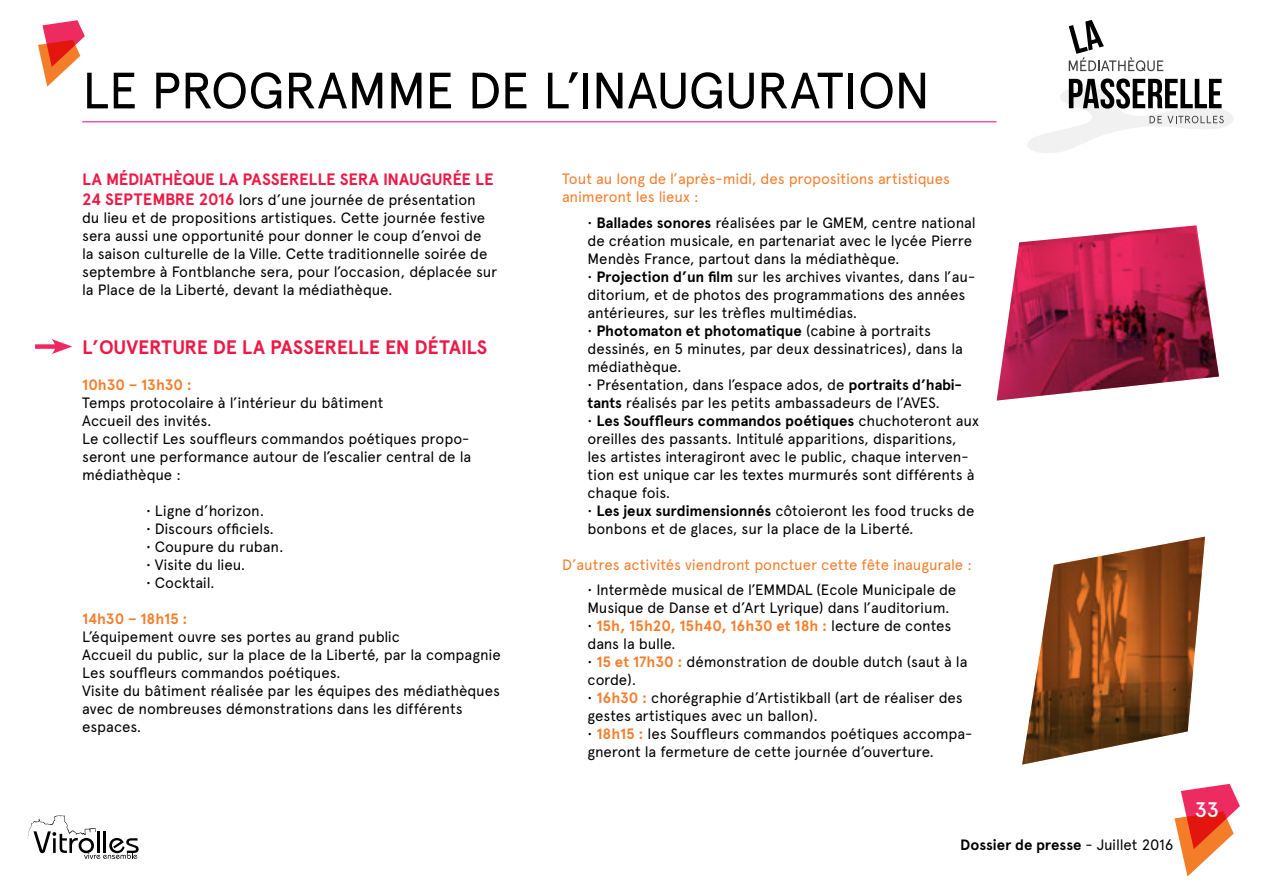
<style>
.page{position:relative;width:1263px;height:893px;background:#fff}
.page>*{position:absolute;margin:0;border:0;box-sizing:border-box;transform-origin:0 0}
.t1{font:51px "Apercu";letter-spacing:-.005em;color:#000}
.t2{font:500 21px "Apercu";color:#fff}
.t3{font:700 19.5px "Apercu";letter-spacing:-.015em;color:#ed1846}
.t4{font:700 16.5px "Apercu";letter-spacing:-.015em;color:#ed1846}
.t5{font:15px/18px "Apercu";letter-spacing:-.005em;color:#000}
.t6{font:15px/18px "Apercu";letter-spacing:-.01em;color:#f57d2b}
.t7{font:700 15px "Apercu";letter-spacing:-.005em;color:#000}
.t8{font:700 15px "Apercu";letter-spacing:-.005em;color:#f57d2b}
.s1{font-weight:700;font-size:16.5px;color:#ed1846}
.s2{font-weight:700}
.s3{font-weight:700;color:#f57d2b}
.s4{font-weight:400}
</style>
<div class="page">
<svg style="left:27px;top:815px;width:112px;height:44px"></svg>
<svg style="left:38px;top:20px;width:47px;height:67px"></svg>
<svg style="left:1174px;top:784px;width:66px;height:92px"></svg>
<svg style="left:1069px;top:20px;width:94px;height:51px"></svg>
<svg style="left:1027px;top:78px;width:206px;height:75px"></svg>
<hr style="left:82px;top:122px;width:914px;height:1px;background:#ec008c">
<svg style="left:997px;top:225px;width:222px;height:176px"></svg>
<svg style="left:1022px;top:537px;width:183px;height:228px"></svg>
<div style="left:35px;top:344px;width:25px;height:5px;background:#ee2962"></div>
<svg style="left:51px;top:339px;width:21px;height:15px"></svg>
<h1 class="t1" style="left:82px;top:60px;width:607px">Le prog ramm e de l’i naugu</h1>
<h1 class="t1" style="left:757px;top:60px;width:175px">rati on</h1>
<p class="t4" style="left:82px;top:169px;width:413px">La médiathèque La Passerelle sera inaugurée le</p>
<p class="t5" style="left:82px;top:191px;width:417px"><span class="s1">24 septembre 2016</span> lors d’une journée de présentation<br>du lieu et de propositions artistiques. Cette journée festive sera aussi une opportunité pour donner le coup d’envoi de<br>la saison culturelle de la Ville. Cette traditionnelle soirée de septembre à Fontblanche sera, pour l’occasion, déplacée sur la Place de la Liberté, devant la médiathèque.</p>
<h3 class="t3" style="left:82px;top:336px;width:406px">L’ouverture de La Passerelle en détails</h3>
<p class="t8" style="left:82px;top:376px;width:111px">10h30 – 13h30 :</p>
<p class="t5" style="left:82px;top:394px;width:391px">Temps protocolaire à l’intérieur du bâtiment<br>Accueil des invités.<br>Le collectif Les souffleurs commandos poétiques propo&shy;seront une performance autour de l’escalier central de la médiathèque :</p>
<p class="t5" style="left:146px;top:502px;width:120px">• Ligne d’horizon.</p>
<p class="t5" style="left:146px;top:520px;width:130px">• Discours officiels.</p>
<p class="t5" style="left:146px;top:538px;width:139px">• Coupure du ruban.</p>
<p class="t5" style="left:146px;top:556px;width:101px">• Visite du lieu.</p>
<p class="t5" style="left:146px;top:574px;width:70px">• Cocktail.</p>
<p class="t8" style="left:82px;top:610px;width:107px">14h30 – 18h15 :</p>
<p class="t5" style="left:82px;top:628px;width:420px">L’équipement ouvre ses portes au grand public<br>Accueil du public, sur la place de la Liberté, par la compagnie Les souffleurs commandos poétiques.<br>Visite du bâtiment réalisée par les équipes des médiathèques avec de nombreuses démonstrations dans les différents espaces.</p>
<p class="t6" style="left:562px;top:170px;width:390px">Tout au long de l’après-midi, des propositions artistiques animeront les lieux :</p>
<p class="t5" style="left:587px;top:213px;width:390px">• <span class="s2">Ballades sonores</span> réalisées par le GMEM, centre national de création musicale, en partenariat avec le lycée Pierre<br>Mendès France, partout dans la médiathèque.</p>
<p class="t5" style="left:587px;top:267px;width:389px">• <span class="s2">Projection d’un film</span> sur les archives vivantes, dans l’au&shy;ditorium, et de photos des programmations des années antérieures, sur les trèfles multimédias.</p>
<p class="t5" style="left:587px;top:321px;width:377px">• <span class="s2">Photomaton et photomatique</span> (cabine à portraits dessinés, en 5 minutes, par deux dessinatrices), dans la médiathèque.</p>
<p class="t5" style="left:587px;top:375px;width:376px">• Présentation, dans l’espace ados, de <span class="s2">portraits d’habi&shy;tants</span> réalisés par les petits ambassadeurs de l’AVES.</p>
<p class="t5" style="left:587px;top:411px;width:393px">• <span class="s2">Les Souffleurs commandos poétiques</span> chuchoteront aux oreilles des passants. Intitulé apparitions, disparitions, les artistes interagiront avec le public, chaque interven&shy;tion est unique car les textes murmurés sont différents à chaque fois.</p>
<p class="t5" style="left:587px;top:501px;width:388px">• <span class="s2">Les jeux surdimensionnés</span> côtoieront les food trucks de bonbons et de glaces, sur la place de la Liberté.</p>
<p class="t6" style="left:562px;top:555px;width:411px">D’autres activités viendront ponctuer cette fête inaugurale :</p>
<p class="t5" style="left:587px;top:581px;width:370px">• Intermède musical de l’EMMDAL (Ecole Municipale de<br>Musique de Danse et d’Art Lyrique) dans l’auditorium.</p>
<p class="t5" style="left:587px;top:617px;width:365px">• <span class="s3">15h, 15h20, 15h40, 16h30 et 18h :</span> lecture de contes dans la bulle.</p>
<p class="t5" style="left:587px;top:653px;width:381px">• <span class="s3">15 et 17h30 :</span> démonstration de double dutch (saut à la corde).</p>
<p class="t5" style="left:587px;top:689px;width:377px">• <span class="s3">16h30 :</span> chorégraphie d’Artistikball (art de réaliser des gestes artistiques avec un ballon).</p>
<p class="t5" style="left:587px;top:725px;width:386px">• <span class="s3">18h15 :</span> les Souffleurs commandos poétiques accompa&shy;gneront la fermeture de cette journée d’ouverture.</p>
<p class="t7" style="left:960px;top:835px;width:215px">Dossier de presse <span class="s4">- Juillet 2016</span></p>
<h2 class="t2" style="left:1195px;top:797px;width:26px">33</h2>
</div>
